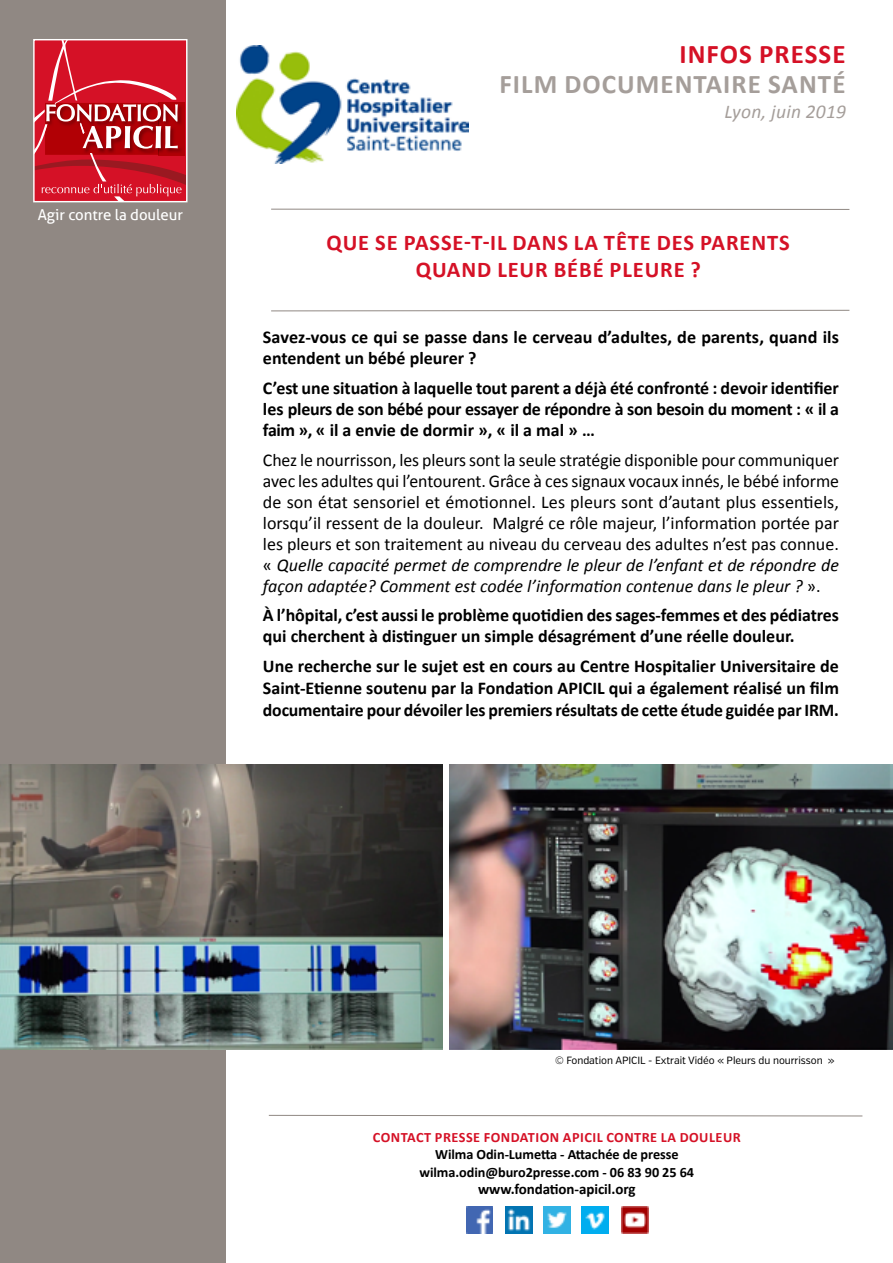
<style>
.page{position:relative;width:893px;height:1263px;background:#fff}
.page>*{position:absolute;margin:0;border:0;box-sizing:border-box;transform-origin:0 0}
.t1{font:700 27px "Calibri";letter-spacing:.04em;color:#a59e9a}
.t2{font:700 27px "Calibri";letter-spacing:.04em;color:#d51126}
.t3{font:700 22.5px/27px "Calibri";letter-spacing:.04em;color:#d51126;text-align:center}
.t4{font:italic 19.5px "Calibri";letter-spacing:.01em;color:#a59e9a}
.t5{font:700 18px/21.6px "Calibri";letter-spacing:-.005em;color:#000}
.t6{font:18px/21px "Calibri";color:#000;text-align:justify}
.t7{font:700 15px "Calibri";letter-spacing:-.005em;color:#000}
.t8{font:15px "Aller";letter-spacing:-.005em;color:#fff}
.t9{font:700 14.25px/17.1px "Calibri";letter-spacing:-.005em;color:#000;text-align:center}
.t10{font:700 14.25px "Calibri";letter-spacing:.035em;color:#d51126}
.t11{font:10.5px "Verb Cond";letter-spacing:-.005em;color:#000}
.s1{font-style:italic}
</style>
<div class="page">
<div style="left:0;top:0;width:225px;height:1263px;background:#908883"></div>
<svg style="left:271px;top:310px;width:579px;height:2px"></svg>
<svg style="left:35px;top:41px;width:151px;height:159px;background:#cc2938"></svg>
<div style="left:33px;top:39px;width:155px;height:163px;border:1px solid #fff"></div>
<hr style="left:271px;top:209px;width:578px;height:1px;background:#908883">
<svg style="left:268px;top:1114px;width:595px;height:3px"></svg>
<img style="left:0;top:764px;width:442px;height:285px">
<img style="left:449px;top:764px;width:444px;height:285px">
<img style="left:466px;top:1206px;width:27px;height:27px">
<img style="left:505px;top:1206px;width:27px;height:27px">
<img style="left:544px;top:1206px;width:26px;height:27px">
<img style="left:582px;top:1206px;width:27px;height:27px">
<img style="left:622px;top:1206px;width:26px;height:27px">
<img style="left:236px;top:45px;width:232px;height:118px">
<p class="t8" style="left:38px;top:205px;width:147px">Agir contre la douleur</p>
<h1 class="t2" style="left:679px;top:34px;width:168px">INFOS PRESSE</h1>
<h1 class="t1" style="left:499px;top:64px;width:347px">FILM DOCUMENTAIRE SANTÉ</h1>
<p class="t4" style="left:725px;top:98px;width:123px">Lyon, juin 2019</p>
<p class="t3" style="left:326px;top:229px;width:465px">QUE SE PASSE-T-IL DANS LA TÊTE DES PARENTS<br>QUAND LEUR BÉBÉ PLEURE ?</p>
<p class="t5" style="left:263px;top:325px;width:578px">Savez-vous ce qui se passe dans le cerveau d’adultes, de parents, quand ils entendent un bébé pleurer ?</p>
<p class="t5" style="left:263px;top:376px;width:578px;text-align:justify">C’est une situation à laquelle tout parent a déjà été confronté : devoir identifier les pleurs de son bébé pour essayer de répondre à son besoin du moment : « il a faim », « il a envie de dormir », « il a mal » …</p>
<p class="t6" style="left:263px;top:449px;width:578px">Chez le nourrisson, les pleurs sont la seule stratégie disponible pour communiquer avec les adultes qui l’entourent. Grâce à ces signaux vocaux innés, le bébé informe de son état sensoriel et émotionnel. Les pleurs sont d’autant plus essentiels, lorsqu’il ressent de la douleur. Malgré ce rôle majeur, l’information portée par les pleurs et son traitement au niveau du cerveau des adultes n’est pas connue. « <span class="s1">Quelle capacité permet de comprendre le pleur de l’enfant et de répondre de façon adaptée? Comment est codée l’information contenue dans le pleur ?</span> ».</p>
<p class="t5" style="left:263px;top:604px;width:578px;line-height:21px">À l’hôpital, c’est aussi le problème quotidien des sages-femmes et des pédiatres qui cherchent à distinguer un simple désagrément d’une réelle douleur.</p>
<p class="t5" style="left:263px;top:655px;width:577px;text-align:justify">Une recherche sur le sujet est en cours au Centre Hospitalier Universitaire de Saint-Etienne soutenu par la Fondation APICIL qui a également réalisé un film documentaire pour dévoiler les premiers résultats de cette étude guidée par IRM.</p>
<p class="t11" style="left:555px;top:1054px;width:281px">© Fondation APICIL - Extrait Vidéo « Pleurs du nourrisson »</p>
<p class="t10" style="left:373px;top:1127px;width:369px">CONTACT PRESSE FONDATION APICIL CONTRE LA DOULEUR</p>
<p class="t9" style="left:420px;top:1145px;width:276px">Wilma Odin-Lumetta - Attachée de presse wilma.odin@buro2presse.com - 06 83 90 25 64</p>
<p class="t7" style="left:478px;top:1178px;width:159px">www.fondation-apicil.org</p>
</div>
